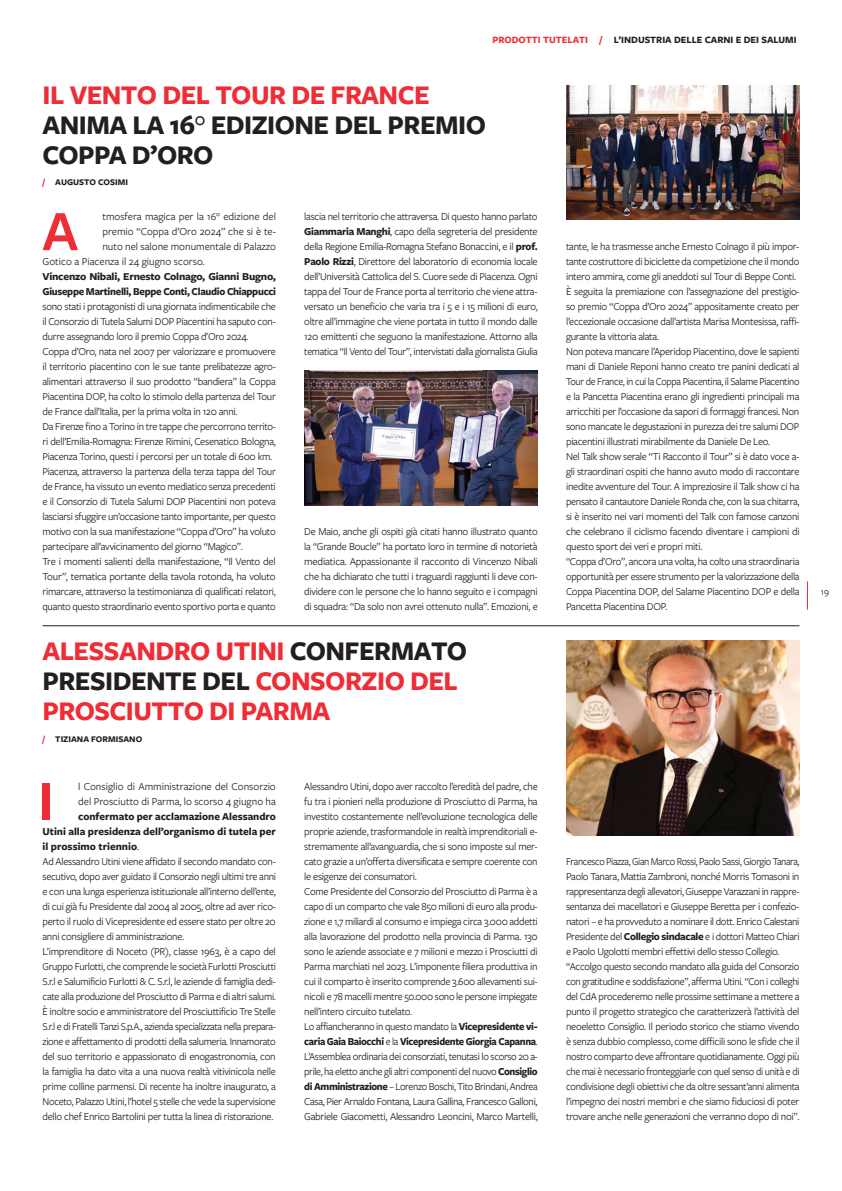
<style>
.page{position:relative;width:842px;height:1191px;background:#fff}
.page>*{position:absolute;margin:0;border:0;box-sizing:border-box;transform-origin:0 0}
.t1{font:600 59px "Freight Sans Pro";color:#ee2d36}
.t2{font:700 28px/30px "Freight Sans Pro";letter-spacing:-.02em;color:#ee2d36}
.t3{font:700 28px/30px "Freight Sans Pro";letter-spacing:-.02em;color:#231f20}
.t4{font:11px/15px "Freight Sans Pro";letter-spacing:-.025em;color:#231f20}
.t5{font:11px/15px "Freight Sans Pro";letter-spacing:-.025em;color:#231f20;scale:.94 1}
.t6{font:11px/15px "Freight Sans Pro";color:#231f20}
.t7{font:700 11px/15px "Freight Sans Pro";letter-spacing:-.025em;color:#231f20}
.t8{font:700 10px "Freight Sans Pro";color:#231f20}
.t9{font:700 10px "Freight Sans Pro";color:#ee2d36}
.t10{font:10px "Freight Sans Pro";color:#231f20}
.t11{font:700 9px "Freight Sans Pro";color:#231f20}
.s1{color:#ee2d36}
.s2{font-weight:700}
.s3{color:#231f20}
</style>
<div class="page">
<svg style="left:807px;top:581px;width:1px;height:28px"></svg>
<img style="left:566px;top:640px;width:233px;height:195px">
<img style="left:304px;top:371px;width:234px;height:134px">
<img style="left:566px;top:85px;width:233px;height:135px">
<hr style="left:43px;top:625px;width:756px;height:1px;background:#231f20">
<p class="t9" style="left:492px;top:33px;width:111px">PRODOTTI TUTELATI /</p>
<p class="t8" style="left:614px;top:33px;width:184px">L’INDUSTRIA DELLE CARNI E DEI SALUMI</p>
<h2 class="t2" style="left:43px;top:79px;width:389px">IL VENTO DEL TOUR DE FRANCE</h2>
<h2 class="t3" style="left:43px;top:109px;width:445px">ANIMA LA 16° EDIZIONE DEL PREMIO<br>COPPA D’ORO</h2>
<p class="t11" style="left:43px;top:176px;width:87px"><span class="s1">/</span> AUGUSTO COSIMI</p>
<h1 class="t1" style="left:42px;top:191px;width:37px">A</h1>
<p class="t6" style="left:102px;top:209px;width:175px">tmosfera magica per la 16° edizione del</p>
<p class="t4" style="left:304px;top:209px;width:235px;text-align:justify">lascia nel territorio che attraversa. Di questo hanno parlato <span class="s2">Giammaria Manghi</span>, capo della segreteria del presidente della Regione Emilia-Romagna Stefano Bonaccini, e il <span class="s2">prof.<br>Paolo Rizzi</span>, Direttore del laboratorio di economia locale dell’Università Cattolica del S. Cuore sede di Piacenza. Ogni tappa del Tour de France porta al territorio che viene attra&shy;versato un beneficio che varia tra i 5 e i 15 milioni di euro, oltre all’immagine che viene portata in tutto il mondo dalle 120 emittenti che seguono la manifestazione. Attorno alla tematica “Il Vento del Tour”, intervistati dalla giornalista Giulia</p>
<p class="t6" style="left:102px;top:224px;width:175px">premio “Coppa d’Oro 2024” che si è te-</p>
<p class="t6" style="left:102px;top:239px;width:175px">nuto nel salone monumentale di Palazzo</p>
<p class="t6" style="left:43px;top:254px;width:164px">Gotico a Piacenza il 24 giugno scorso.</p>
<p class="t7" style="left:43px;top:269px;width:235px">Vincenzo Nibali, Ernesto Colnago, Gianni Bugno,<br>Giuseppe Martinelli, Beppe Conti, Claudio Chiappucci</p>
<p class="t4" style="left:43px;top:299px;width:235px">sono stati i protagonisti di una giornata indimenticabile che il Consorzio di Tutela Salumi DOP Piacentini ha saputo con&shy;durre assegnando loro il premio Coppa d’Oro 2024.<br>Coppa d’Oro, nata nel 2007 per valorizzare e promuovere il territorio piacentino con le sue tante prelibatezze agro&shy;alimentari attraverso il suo prodotto “bandiera” la Coppa Piacentina DOP, ha colto lo stimolo della partenza del Tour de France dall’Italia, per la prima volta in 120 anni.<br>Da Firenze fino a Torino in tre tappe che percorrono territo&shy;ri dell’Emilia-Romagna: Firenze Rimini, Cesenatico Bologna, Piacenza Torino, questi i percorsi per un totale di 600 km.<br>Piacenza, attraverso la partenza della terza tappa del Tour de France, ha vissuto un evento mediatico senza precedenti e il Consorzio di Tutela Salumi DOP Piacentini non poteva lasciarsi sfuggire un’occasione tanto importante, per questo motivo con la sua manifestazione “Coppa d’Oro” ha voluto partecipare all’avvicinamento del giorno “Magico”.<br>Tre i momenti salienti della manifestazione, “Il Vento del Tour”, tematica portante della tavola rotonda, ha voluto rimarcare, attraverso la testimonianza di qualificati relatori, quanto questo straordinario evento sportivo porta e quanto</p>
<p class="t4" style="left:304px;top:524px;width:235px;text-align:justify">De Maio, anche gli ospiti già citati hanno illustrato quanto la “Grande Boucle” ha portato loro in termine di notorietà mediatica. Appassionante il racconto di Vincenzo Nibali che ha dichiarato che tutti i traguardi raggiunti li deve con&shy;dividere con le persone che lo hanno seguito e i compagni di squadra: “Da solo non avrei ottenuto nulla”. Emozioni, e</p>
<h2 class="t2" style="left:43px;top:634px;width:426px">ALESSANDRO UTINI <span class="s3">CONFERMATO<br>PRESIDENTE DEL</span> CONSORZIO DEL<br>PROSCIUTTO DI PARMA</h2>
<p class="t11" style="left:43px;top:732px;width:101px"><span class="s1">/</span> TIZIANA FORMISANO</p>
<h1 class="t1" style="left:38px;top:761px;width:17px">I</h1>
<p class="t6" style="left:78px;top:779px;width:199px">l Consiglio di Amministrazione del Consorzio del Prosciutto di Parma, lo scorso 4 giugno ha</p>
<p class="t4" style="left:304px;top:779px;width:235px">Alessandro Utini, dopo aver raccolto l’eredità del padre, che fu tra i pionieri nella produzione di Prosciutto di Parma, ha investito costantemente nell’evoluzione tecnologica delle proprie aziende, trasformandole in realtà imprenditoriali e&shy;stremamente all’avanguardia, che si sono imposte sul mer&shy;cato grazie a un’offerta diversificata e sempre coerente con le esigenze dei consumatori.<br>Come Presidente del Consorzio del Prosciutto di Parma è a capo di un comparto che vale 850 milioni di euro alla produ&shy;zione e 1,7 miliardi al consumo e impiega circa 3.000 addetti alla lavorazione del prodotto nella provincia di Parma. 130 sono le aziende associate e 7 milioni e mezzo i Prosciutti di Parma marchiati nel 2023. L’imponente filiera produttiva in cui il comparto è inserito comprende 3.600 allevamenti sui&shy;nicoli e 78 macelli mentre 50.000 sono le persone impiegate nell’intero circuito tutelato.<br>Lo affiancheranno in questo mandato la <span class="s2">Vicepresidente vi&shy;caria Gaia Baiocchi</span> e la <span class="s2">Vicepresidente Giorgia Capanna</span>.<br>L’Assemblea ordinaria dei consorziati, tenutasi lo scorso 20 a&shy;prile, ha eletto anche gli altri componenti del nuovo <span class="s2">Consiglio di Amministrazione</span> – Lorenzo Boschi, Tito Brindani, Andrea Casa, Pier Arnaldo Fontana, Laura Gallina, Francesco Galloni, Gabriele Giacometti, Alessandro Leoncini, Marco Martelli,</p>
<p class="t4" style="left:43px;top:809px;width:235px;text-indent:36px"><span class="s2">confermato per acclamazione Alessandro Utini alla presidenza dell’organismo di tutela per il prossimo triennio</span>.<br>Ad Alessandro Utini viene affidato il secondo mandato con&shy;secutivo, dopo aver guidato il Consorzio negli ultimi tre anni e con una lunga esperienza istituzionale all’interno dell’ente, di cui già fu Presidente dal 2004 al 2005, oltre ad aver rico&shy;perto il ruolo di Vicepresidente ed essere stato per oltre 20 anni consigliere di amministrazione.<br>L’imprenditore di Noceto (PR), classe 1963, è a capo del Gruppo Furlotti, che comprende le società Furlotti Prosciutti S.r.l e Salumificio Furlotti &amp; C. S.r.l, le aziende di famiglia dedi&shy;cate alla produzione del Prosciutto di Parma e di altri salumi.<br>È inoltre socio e amministratore del Prosciuttificio Tre Stelle S.r.l e di Fratelli Tanzi S.p.A., azienda specializzata nella prepara&shy;zione e affettamento di prodotti della salumeria. Innamorato del suo territorio e appassionato di enogastronomia, con la famiglia ha dato vita a una nuova realtà vitivinicola nelle prime colline parmensi. Di recente ha inoltre inaugurato, a Noceto, Palazzo Utini, l’hotel 5 stelle che vede la supervisione dello chef Enrico Bartolini per tutta la linea di ristorazione.</p>
<p class="t4" style="left:566px;top:239px;width:235px">tante, le ha trasmesse anche Ernesto Colnago il più impor&shy;tante costruttore di biciclette da competizione che il mondo intero ammira, come gli aneddoti sul Tour di Beppe Conti.<br>È seguita la premiazione con l’assegnazione del prestigio&shy;so premio “Coppa d’Oro 2024” appositamente creato per l’eccezionale occasione dall’artista Marisa Montesissa, raffi&shy;gurante la vittoria alata.<br>Non poteva mancare l’Aperidop Piacentino, dove le sapienti mani di Daniele Reponi hanno creato tre panini dedicati al Tour de France, in cui la Coppa Piacentina, il Salame Piacentino e la Pancetta Piacentina erano gli ingredienti principali ma arricchiti per l’occasione da sapori di formaggi francesi. Non sono mancate le degustazioni in purezza dei tre salumi DOP piacentini illustrati mirabilmente da Daniele De Leo.<br>Nel Talk show serale “Ti Racconto il Tour” si è dato voce a&shy;gli straordinari ospiti che hanno avuto modo di raccontare inedite avventure del Tour. A impreziosire il Talk show ci ha pensato il cantautore Daniele Ronda che, con la sua chitarra, si è inserito nei vari momenti del Talk con famose canzoni che celebrano il ciclismo facendo diventare i campioni di questo sport dei veri e propri miti.<br>“Coppa d’Oro”, ancora una volta, ha colto una straordinaria opportunità per essere strumento per la valorizzazione della Coppa Piacentina DOP, del Salame Piacentino DOP e della Pancetta Piacentina DOP.</p>
<p class="t5" style="left:566px;top:854px;width:250px">Francesco Piazza, Gian Marco Rossi, Paolo Sassi, Giorgio Tanara, Paolo Tanara, Mattia Zambroni, nonché Morris Tomasoni in rappresentanza degli allevatori, Giuseppe Varazzani in rappre&shy;sentanza dei macellatori e Giuseppe Beretta per i confezio&shy;natori – e ha provveduto a nominare il dott. Enrico Calestani Presidente del <span class="s2">Collegio sindacale</span> e i dottori Matteo Chiari e Paolo Ugolotti membri effettivi dello stesso Collegio. “Accolgo questo secondo mandato alla guida del Consorzio con gratitudine e soddisfazione”, afferma Utini. “Con i colleghi del CdA procederemo nelle prossime settimane a mettere a punto il progetto strategico che caratterizzerà l’attività del neoeletto Consiglio. Il periodo storico che stiamo vivendo è senza dubbio complesso, come difficili sono le sfide che il nostro comparto deve affrontare quotidianamente. Oggi più che mai è necessario fronteggiarle con quel senso di unità e di condivisione degli obiettivi che da oltre sessant’anni alimenta l’impegno dei nostri membri e che siamo fiduciosi di poter trovare anche nelle generazioni che verranno dopo di noi”.</p>
<p class="t10" style="left:821px;top:585px;width:10px">19</p>
</div>
